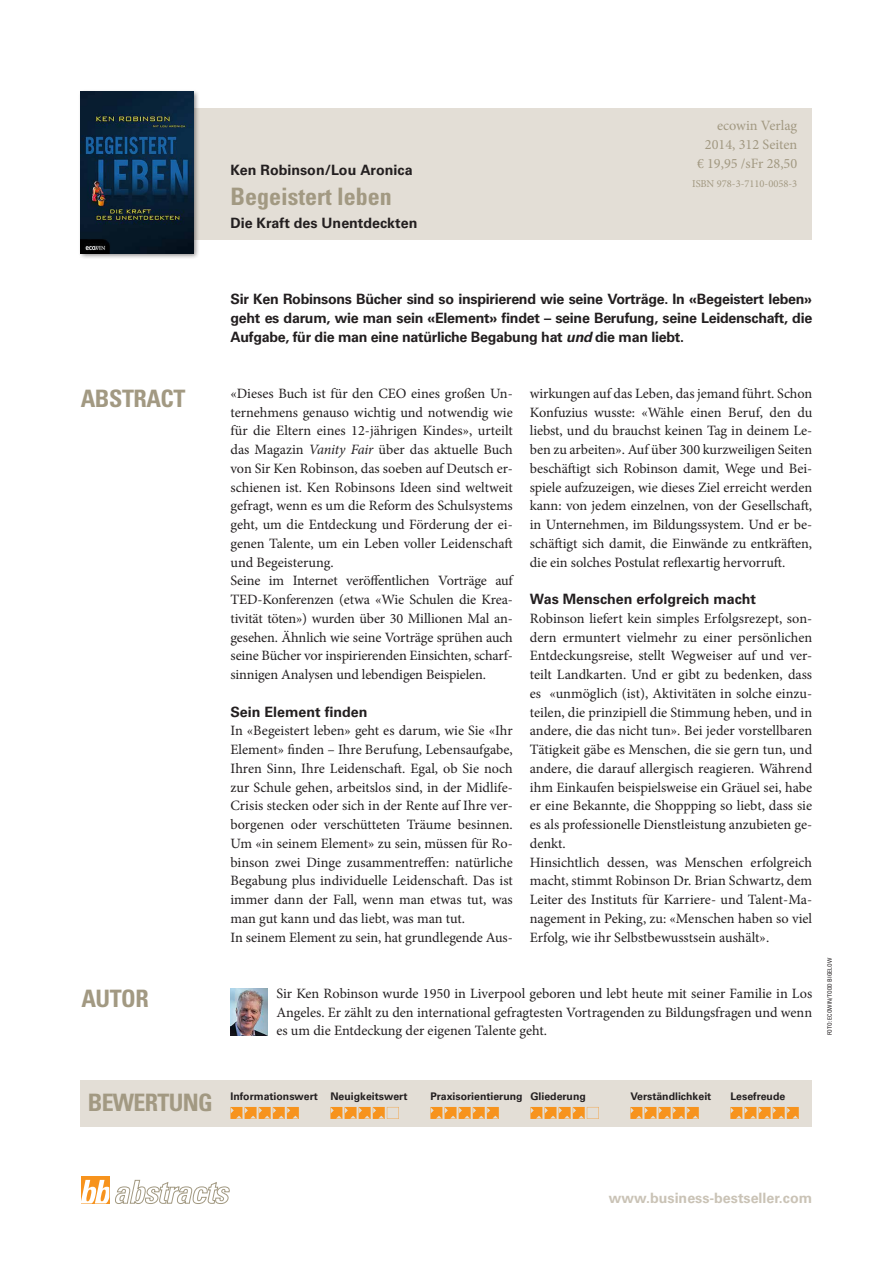
<style>
.page{position:relative;width:893px;height:1263px;background:#fff}
.page>*{position:absolute;margin:0;border:0;box-sizing:border-box;transform-origin:0 0}
.Titel{font:700 condensed 24px "Univers";letter-spacing:-.02em;color:#a29982}
.Titel-2{font:700 condensed 24px "Univers";color:#a29982}
.Rubrik{font:700 condensed 24px "Univers";letter-spacing:-.02em;color:#a29982}
.FT{font:14.25px/18.8px "Minion Pro";letter-spacing:-.005em;color:#231f20;text-align:justify}
.FT-Einleitung{font:700 14.25px/18.8px "Univers";letter-spacing:-.02em;color:#231f20;text-align:justify}
.Head{font:700 14.25px "Univers";color:#231f20}
.Zwiti{font:700 14.25px "Univers";color:#231f20}
.infogross{font:14.25px "Minion Pro";color:#a29982}
.t1{font:700 14.25px "Univers";color:#cac3b6}
.t2{font:700 10.5px "Univers";color:#231f20}
.info{font:10.5px "Minion Pro";color:#a29982}
.Fotonachweis{font:condensed 6px "Univers";color:#231f20}
.s1{font-style:italic}
</style>
<div class="page">
<div style="left:81px;top:108px;width:731px;height:132px;background:#e3ded6"></div>
<div style="left:81px;top:1080px;width:731px;height:47px;background:#e3ded6"></div>
<div style="left:81px;top:1175px;width:28px;height:28px;background:#f7931d"></div>
<svg style="left:81px;top:1180px;width:149px;height:24px"></svg>
<div style="left:78px;top:89px;width:122px;height:170px;background:#231f20;opacity:.5"></div>
<img style="left:81px;top:91px;width:112px;height:162px">
<img style="left:230px;top:989px;width:38px;height:46px">
<svg style="left:230px;top:1107px;width:69px;height:12px"></svg>
<svg style="left:330px;top:1107px;width:69px;height:12px"></svg>
<svg style="left:430px;top:1107px;width:69px;height:12px"></svg>
<svg style="left:530px;top:1107px;width:69px;height:12px"></svg>
<svg style="left:630px;top:1107px;width:69px;height:12px"></svg>
<svg style="left:730px;top:1107px;width:69px;height:12px"></svg>
<p class="Head" style="left:230px;top:162px;width:184px">Ken Robinson/Lou Aronica</p>
<p class="Titel-2" style="left:230px;top:182px;width:163px">Begeistert leben</p>
<p class="Head" style="left:230px;top:214px;width:188px">Die Kraft des Unentdeckten</p>
<p class="infogross" style="left:717px;top:116px;width:82px">ecowin Verlag</p>
<p class="infogross" style="left:705px;top:135px;width:94px">2014, 312 Seiten</p>
<p class="infogross" style="left:697px;top:154px;width:102px">€ 19,95 /sFr 28,50</p>
<p class="info" style="left:692px;top:176px;width:107px">ISBN 978-3-7110-0058-3</p>
<h1 class="Titel" style="left:81px;top:384px;width:106px">ABSTRACT</h1>
<p class="Rubrik" style="left:81px;top:984px;width:69px">AUTOR</p>
<p class="FT-Einleitung" style="left:230px;top:290px;width:583px">Sir Ken Robinsons Bücher sind so inspirierend wie seine Vorträge. In «Begeistert leben» geht es darum, wie man sein «Element» findet – seine Berufung, seine Leidenschaft, die Aufgabe, für die man eine natürliche Begabung hat <span class="s1">und</span> die man liebt.</p>
<p class="FT" style="left:230px;top:384px;width:284px">«Dieses Buch ist für den CEO eines großen Un&shy;ternehmens genauso wichtig und notwendig wie für die Eltern eines 12-jährigen Kindes», urteilt das Magazin <span class="s1">Vanity Fair</span> über das aktuelle Buch von Sir Ken Robinson, das soeben auf Deutsch er&shy;schienen ist. Ken Robinsons Ideen sind weltweit gefragt, wenn es um die Reform des Schulsystems geht, um die Entdeckung und Förderung der ei&shy;genen Talente, um ein Leben voller Leidenschaft und Begeisterung.</p>
<p class="FT" style="left:230px;top:571px;width:284px">Seine im Internet veröffentlichen Vorträge auf TED-Konferenzen (etwa «Wie Schulen die Krea&shy;tivität töten») wurden über 30 Millionen Mal an&shy;gesehen. Ähnlich wie seine Vorträge sprühen auch seine Bücher vor inspirierenden Einsichten, scharf&shy;sinnigen Analysen und lebendigen Beispielen.</p>
<p class="Zwiti" style="left:230px;top:703px;width:138px">Sein Element finden</p>
<p class="FT" style="left:230px;top:721px;width:284px">In «Begeistert leben» geht es darum, wie Sie «Ihr Element» finden – Ihre Berufung, Lebensaufgabe, Ihren Sinn, Ihre Leidenschaft. Egal, ob Sie noch zur Schule gehen, arbeitslos sind, in der Midlife-Crisis stecken oder sich in der Rente auf Ihre ver&shy;borgenen oder verschütteten Träume besinnen.<br>Um «in seinem Element» zu sein, müssen für Ro&shy;binson zwei Dinge zusammentreffen: natürliche Begabung plus individuelle Leidenschaft. Das ist immer dann der Fall, wenn man etwas tut, was man gut kann und das liebt, was man tut.</p>
<p class="FT" style="left:230px;top:928px;width:284px">In seinem Element zu sein, hat grundlegende Aus-</p>
<p class="FT" style="left:530px;top:384px;width:284px">wirkungen auf das Leben, das jemand führt. Schon Konfuzius wusste: «Wähle einen Beruf, den du liebst, und du brauchst keinen Tag in deinem Le&shy;ben zu arbeiten». Auf über 300 kurzweiligen Seiten beschäftigt sich Robinson damit, Wege und Bei&shy;spiele aufzuzeigen, wie dieses Ziel erreicht werden kann: von jedem einzelnen, von der Gesellschaft, in Unternehmen, im Bildungssystem. Und er be&shy;schäftigt sich damit, die Einwände zu entkräften, die ein solches Postulat reflexartig hervorruft.</p>
<p class="Zwiti" style="left:530px;top:591px;width:228px">Was Menschen erfolgreich macht</p>
<p class="FT" style="left:530px;top:609px;width:284px">Robinson liefert kein simples Erfolgsrezept, son&shy;dern ermuntert vielmehr zu einer persönlichen Entdeckungsreise, stellt Wegweiser auf und ver&shy;teilt Landkarten. Und er gibt zu bedenken, dass es «unmöglich (ist), Aktivitäten in solche einzu&shy;teilen, die prinzipiell die Stimmung heben, und in andere, die das nicht tun». Bei jeder vorstellbaren Tätigkeit gäbe es Menschen, die sie gern tun, und andere, die darauf allergisch reagieren. Während ihm Einkaufen beispielsweise ein Gräuel sei, habe er eine Bekannte, die Shoppping so liebt, dass sie es als professionelle Dienstleistung anzubieten ge&shy;denkt.</p>
<p class="FT" style="left:530px;top:853px;width:284px">Hinsichtlich dessen, was Menschen erfolgreich macht, stimmt Robinson Dr. Brian Schwartz, dem Leiter des Instituts für Karriere- und Talent-Ma&shy;nagement in Peking, zu: «Menschen haben so viel Erfolg, wie ihr Selbstbewusstsein aushält».</p>
<p class="FT" style="left:276px;top:984px;width:537px">Sir Ken Robinson wurde 1950 in Liverpool geboren und lebt heute mit seiner Familie in Los Angeles. Er zählt zu den international gefragtesten Vortragenden zu Bildungsfragen und wenn es um die Entdeckung der eigenen Talente geht.</p>
<p class="Fotonachweis" style="left:826px;top:1035px;width:79px;rotate:-90deg">FOTO: ECOWIN/TODD BIGELOW</p>
<h1 class="Titel" style="left:88px;top:1087px;width:126px">BEWERTUNG</h1>
<p class="t2" style="left:230px;top:1090px;width:89px">Informationswert</p>
<p class="t2" style="left:330px;top:1090px;width:79px">Neuigkeitswert</p>
<p class="t2" style="left:430px;top:1090px;width:94px">Praxisorientierung</p>
<p class="t2" style="left:530px;top:1090px;width:57px">Gliederung</p>
<p class="t2" style="left:630px;top:1090px;width:82px">Verständlichkeit</p>
<p class="t2" style="left:730px;top:1090px;width:56px">Lesefreude</p>
<p class="t1" style="left:609px;top:1190px;width:205px">www.business-bestseller.com</p>
</div>
